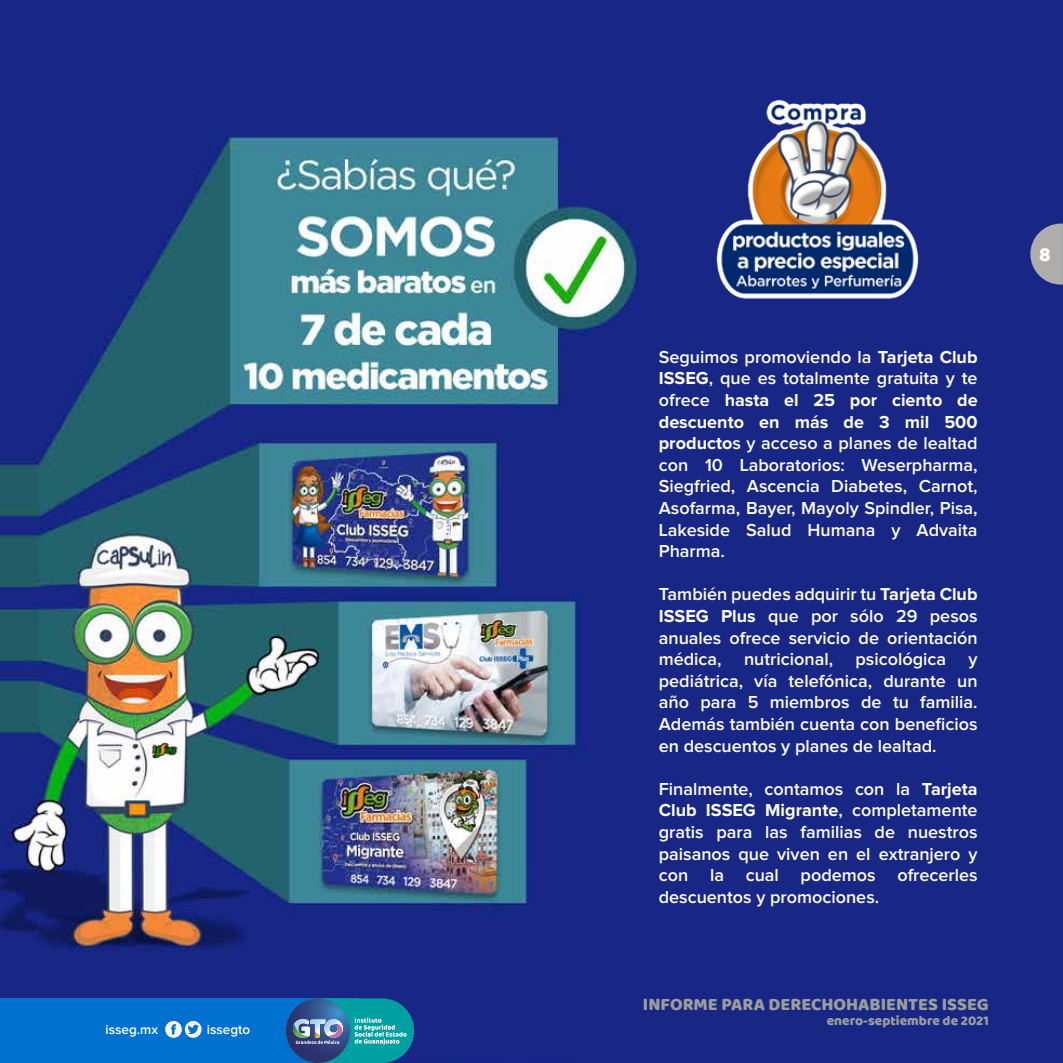
<style>
.page{position:relative;width:1063px;height:1063px;background:#fff}
.page>*{position:absolute;margin:0;border:0;box-sizing:border-box;transform-origin:0 0}
.t1{font:20.7px "Baloo";color:#fff}
.t2{font:600 18px/21.6px "Proxima Nova";color:#fff;text-align:justify}
.t3{font:18px "Baloo";color:#9d9d9c}
.t4{font:13.65px "Baloo";color:#9d9d9c}
.t5{font:600 13.5px "Proxima Nova";color:#fff}
.s1{font-weight:700}
</style>
<div class="page">
<img style="left:0;top:0;width:1063px;height:1063px">
<svg style="left:1030px;top:224px;width:33px;height:61px;background:#8e8fa3"></svg>
<div style="left:0;top:998px;width:359px;height:65px;background:#0071ce"></div>
<div style="left:286px;top:998px;width:128px;height:65px;background:#009fa1;border-radius:32px"></div>
<svg style="left:286px;top:998px;width:121px;height:65px"></svg>
<svg style="left:185px;top:1021px;width:17px;height:17px"></svg>
<svg style="left:187px;top:1025px;width:12px;height:9px"></svg>
<div style="left:165px;top:1021px;width:17px;height:17px;background:#fff;border-radius:50%"></div>
<svg style="left:171px;top:1024px;width:5px;height:11px"></svg>
<img style="left:693px;top:78px;width:251px;height:238px">
<p class="t5" style="left:106px;top:1023px;width:54px">isseg.mx</p>
<p class="t5" style="left:207px;top:1023px;width:45px">issegto</p>
<p class="t2" style="left:659px;top:347px;width:320px">Seguimos promoviendo la <span class="s1">Tarjeta Club ISSEG</span>, que es totalmente gratuita y te ofrece <span class="s1">hasta el 25 por ciento de descuento en más de 3 mil 500 producto</span>s y acceso a planes de lealtad con 10 Laboratorios: Weserpharma, Siegfried, Ascencia Diabetes, Carnot, Asofarma, Bayer, Mayoly Spindler, Pisa, Lakeside Salud Humana y Advaita Pharma.</p>
<p class="t2" style="left:659px;top:584px;width:320px">También puedes adquirir tu <span class="s1">Tarjeta Club ISSEG Plus</span> que por sólo 29 pesos anuales ofrece servicio de orientación médica, nutricional, psicológica y pediátrica, vía telefónica, durante un año para 5 miembros de tu familia.<br>Además también cuenta con beneficios en descuentos y planes de lealtad.</p>
<p class="t2" style="left:659px;top:779px;width:320px">Finalmente, contamos con la <span class="s1">Tarjeta Club ISSEG Migrante</span>, completamente gratis para las familias de nuestros paisanos que viven en el extranjero y con la cual podemos ofrecerles descuentos y promociones.</p>
<p class="t3" style="left:643px;top:993px;width:347px">INFORME PARA DERECHOHABIENTES ISSEG</p>
<p class="t4" style="left:827px;top:1012px;width:164px">enero-septiembre de 2021</p>
<p class="t1" style="left:1039px;top:241px;width:13px">8</p>
</div>
